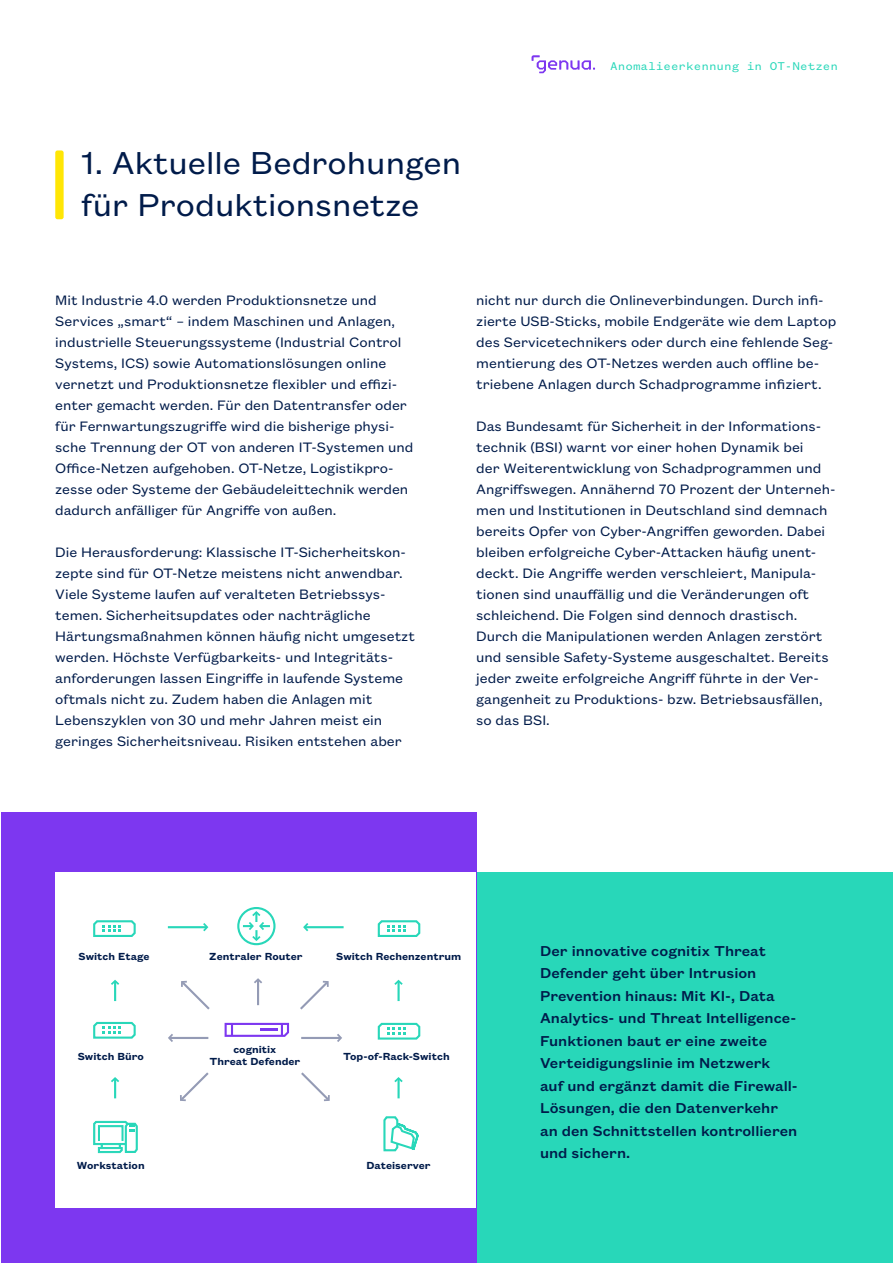
<style>
.page{position:relative;width:893px;height:1263px;background:#fff}
.page>*{position:absolute;margin:0;border:0;box-sizing:border-box;transform-origin:0 0}
.t1{font:34.8px/41.8px "Founders Grotesk Text";color:#001b4a}
.t2{font:500 15.75px/22.5px "Founders Grotesk Text";color:#001b4a}
.t3{font:15px/21px "Founders Grotesk Text";color:#001b4a}
.t4{font:12.3px "Founders Grotesk Mono";color:#28d7b9}
.t5{font:600 11.25px/12.5px "Founders Grotesk Text";color:#001b4a;text-align:center}
</style>
<div class="page">
<svg style="left:531px;top:55px;width:64px;height:18px"></svg>
<div style="left:55px;top:150px;width:9px;height:69px;background:#ffe605;border-radius:2px"></div>
<div style="left:418px;top:872px;width:475px;height:391px;background:#28d7b9"></div>
<div style="left:1px;top:812px;width:475px;height:450px;background:#7d37f0"></div>
<div style="left:55px;top:872px;width:421px;height:336px;background:#fff"></div>
<svg style="left:93px;top:1021px;width:43px;height:18px"></svg>
<svg style="left:93px;top:920px;width:43px;height:17px"></svg>
<svg style="left:377px;top:920px;width:44px;height:17px"></svg>
<svg style="left:377px;top:1022px;width:44px;height:18px"></svg>
<div style="left:237px;top:907px;width:39px;height:38px;border:2px solid #28d7b9;border-radius:50%"></div>
<svg style="left:201px;top:923px;width:8px;height:9px"></svg>
<svg style="left:303px;top:923px;width:7px;height:9px"></svg>
<svg style="left:225px;top:1023px;width:64px;height:14px"></svg>
<svg style="left:300px;top:980px;width:29px;height:30px"></svg>
<svg style="left:181px;top:980px;width:29px;height:30px"></svg>
<svg style="left:180px;top:1072px;width:29px;height:30px"></svg>
<svg style="left:254px;top:978px;width:8px;height:7px"></svg>
<hr style="left:257px;top:981px;width:2px;height:24px;background:#949bb5">
<svg style="left:168px;top:1034px;width:7px;height:8px"></svg>
<hr style="left:169px;top:1037px;width:39px;height:2px;background:#949bb5">
<hr style="left:168px;top:926px;width:39px;height:2px;background:#28d7b9">
<hr style="left:305px;top:926px;width:39px;height:2px;background:#28d7b9">
<svg style="left:111px;top:1077px;width:8px;height:7px"></svg>
<hr style="left:114px;top:1078px;width:2px;height:20px;background:#28d7b9">
<svg style="left:394px;top:979px;width:9px;height:6px"></svg>
<hr style="left:397px;top:981px;width:3px;height:20px;background:#28d7b9">
<svg style="left:111px;top:979px;width:9px;height:8px"></svg>
<hr style="left:114px;top:981px;width:2px;height:20px;background:#28d7b9">
<svg style="left:335px;top:1034px;width:7px;height:8px"></svg>
<hr style="left:301px;top:1037px;width:39px;height:2px;background:#949bb5">
<svg style="left:243px;top:910px;width:27px;height:32px"></svg>
<svg style="left:93px;top:1120px;width:45px;height:34px"></svg>
<svg style="left:299px;top:1072px;width:121px;height:191px"></svg>
<p class="t4" style="left:610px;top:59px;width:229px">Anomalieerkennung in OT-Netzen</p>
<h1 class="t1" style="left:81px;top:140px;width:382px">1. Aktuelle Bedrohungen für Produktionsnetze</h1>
<p class="t3" style="left:55px;top:289px;width:360px">Mit Industrie 4.0 werden Produktionsnetze und Services „smart“ – indem Maschinen und Anlagen, industrielle Steuerungssysteme (Industrial Control Systems, ICS) sowie Automationslösungen online vernetzt und Produktionsnetze flexibler und effizi&shy;enter gemacht werden. Für den Datentransfer oder für Fernwartungszugriffe wird die bisherige physi&shy;sche Trennung der OT von anderen IT-Systemen und Office-Netzen aufgehoben. OT-Netze, Logistikpro&shy;zesse oder Systeme der Gebäudeleittechnik werden dadurch anfälliger für Angriffe von außen.</p>
<p class="t3" style="left:55px;top:541px;width:361px">Die Herausforderung: Klassische IT-Sicherheitskon&shy;zepte sind für OT-Netze meistens nicht anwendbar.<br>Viele Systeme laufen auf veralteten Betriebssys&shy;temen. Sicherheitsupdates oder nachträgliche Härtungsmaßnahmen können häufig nicht umgesetzt werden. Höchste Verfügbarkeits- und Integritäts&shy;anforderungen lassen Eingriffe in laufende Systeme oftmals nicht zu. Zudem haben die Anlagen mit Lebenszyklen von 30 und mehr Jahren meist ein geringes Sicherheitsniveau. Risiken entstehen aber</p>
<p class="t3" style="left:476px;top:289px;width:362px">nicht nur durch die Onlineverbindungen. Durch infi&shy;zierte USB-Sticks, mobile Endgeräte wie dem Laptop des Servicetechnikers oder durch eine fehlende Seg&shy;mentierung des OT-Netzes werden auch offline be&shy;triebene Anlagen durch Schadprogramme infiziert.</p>
<p class="t3" style="left:476px;top:415px;width:361px">Das Bundesamt für Sicherheit in der Informations&shy;technik (BSI) warnt vor einer hohen Dynamik bei<br>der Weiterentwicklung von Schadprogrammen und Angriffswegen. Annähernd 70 Prozent der Unterneh&shy;men und Institutionen in Deutschland sind demnach bereits Opfer von Cyber-Angriffen geworden. Dabei bleiben erfolgreiche Cyber-Attacken häufig unent&shy;deckt. Die Angriffe werden verschleiert, Manipula&shy;tionen sind unauffällig und die Veränderungen oft schleichend. Die Folgen sind dennoch drastisch.<br>Durch die Manipulationen werden Anlagen zerstört und sensible Safety-Systeme ausgeschaltet. Bereits jeder zweite erfolgreiche Angriff führte in der Ver&shy;gangenheit zu Produktions- bzw. Betriebsausfällen, so das BSI.</p>
<p class="t5" style="left:79px;top:949px;width:72px">Switch Etage</p>
<p class="t5" style="left:209px;top:949px;width:95px">Zentraler Router</p>
<p class="t5" style="left:336px;top:949px;width:127px">Switch Rechenzentrum</p>
<p class="t2" style="left:540px;top:938px;width:259px">Der innovative cognitix Threat<br>Defender geht über Intrusion<br>Prevention hinaus: Mit KI-, Data<br>Analytics- und Threat Intelligence-<br>Funktionen baut er eine zweite<br>Verteidigungslinie im Netzwerk auf und ergänzt damit die Firewall-<br>Lösungen, die den Datenverkehr an den Schnittstellen kontrollieren und sichern.</p>
<p class="t5" style="left:209px;top:1042px;width:92px">cognitix<br>Threat Defender</p>
<p class="t5" style="left:78px;top:1049px;width:68px">Switch Büro</p>
<p class="t5" style="left:343px;top:1049px;width:108px">Top-of-Rack-Switch</p>
<p class="t5" style="left:77px;top:1158px;width:69px">Workstation</p>
<p class="t5" style="left:366px;top:1158px;width:66px">Dateiserver</p>
</div>
